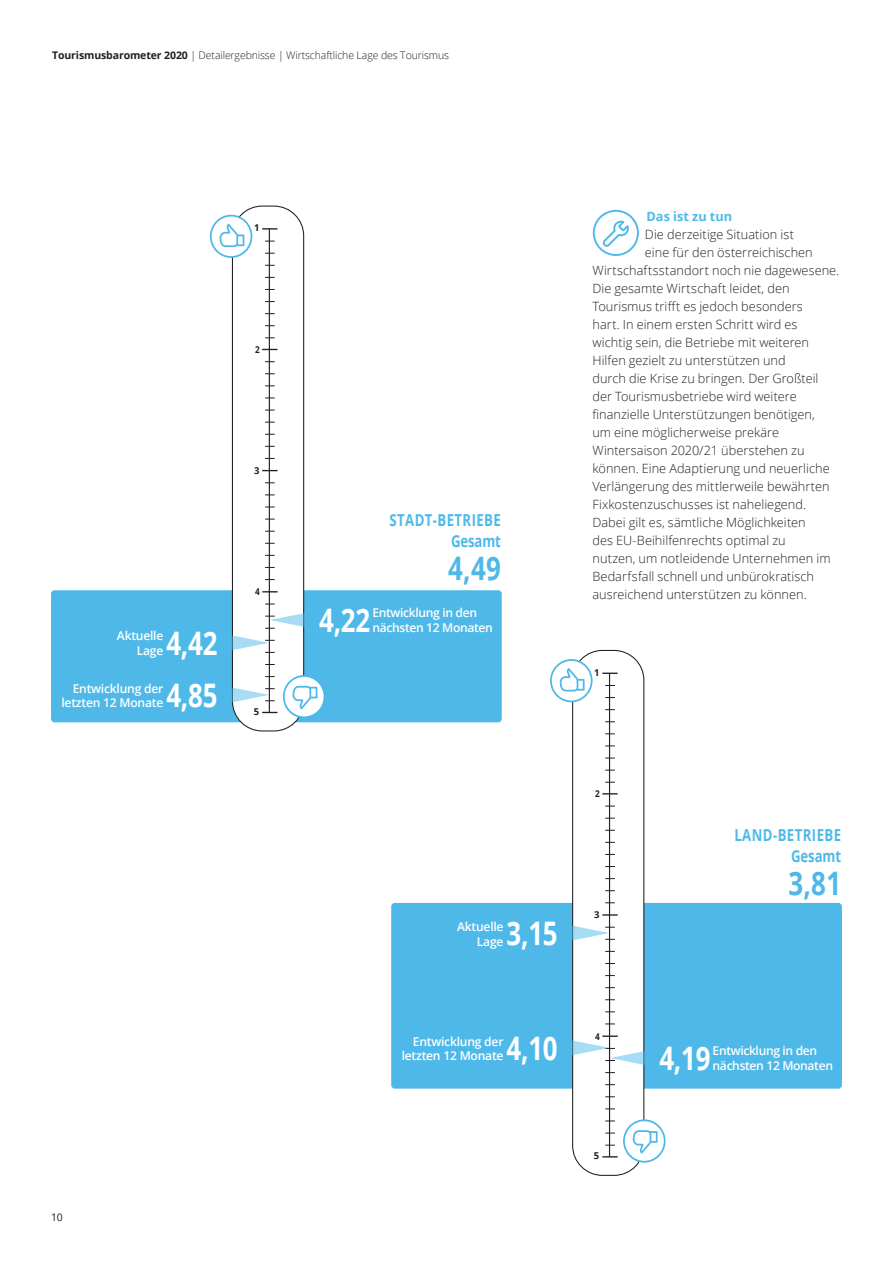
<style>
.page{position:relative;width:893px;height:1263px;background:#fff}
.page>*{position:absolute;margin:0;border:0;box-sizing:border-box;transform-origin:0 0}
.t1{font:700 32.4px "Open Sans";letter-spacing:-.01em;color:#fff;scale:.8 1}
.t2{font:700 32.4px "Open Sans";color:#4eb9e9;scale:.8 1}
.t3{font:700 16.5px/21px "Open Sans";letter-spacing:.03em;color:#4eb9e9;text-align:right;scale:.8 1}
.t4{font:300 12.75px "Open Sans";color:#231f20}
.t5{font:700 12.75px "Open Sans";color:#4eb9e9}
.t6{font:600 12.15px/14.9px "Open Sans";letter-spacing:-.02em;color:#fff;text-align:right}
.t7{font:300 10.5px "Open Sans";letter-spacing:-.01em;color:#231f20}
.t8{font:10.5px "Open Sans";color:#231f20}
.t9{font:700 9.45px "Open Sans";color:#231f20}
.t10{font:700 9.45px "Open Sans";color:#231f20;scale:.87 1}
.s1{font-weight:700}
</style>
<div class="page">
<div style="left:53px;top:592px;width:447px;height:129px;background:#4eb9e9;border-radius:2px"></div>
<div style="left:51px;top:590px;width:451px;height:132px;border:3px solid #4eb9e9;border-radius:2px"></div>
<div style="left:232px;top:206px;width:72px;height:525px;background:#fff;border-radius:30px"></div>
<div style="left:232px;top:206px;width:72px;height:525px;border:1px solid #231f20;border-radius:30px"></div>
<hr style="left:269px;top:229px;width:1px;height:484px;background:#231f20">
<svg style="left:262px;top:712px;width:15px;height:1px"></svg>
<svg style="left:262px;top:591px;width:16px;height:1px"></svg>
<svg style="left:262px;top:470px;width:15px;height:1px"></svg>
<svg style="left:262px;top:349px;width:15px;height:1px"></svg>
<svg style="left:262px;top:228px;width:15px;height:2px"></svg>
<svg style="left:210px;top:215px;width:42px;height:43px"></svg>
<svg style="left:283px;top:675px;width:41px;height:43px"></svg>
<svg style="left:231px;top:683px;width:44px;height:23px"></svg>
<svg style="left:231px;top:604px;width:74px;height:50px"></svg>
<div style="left:393px;top:904px;width:447px;height:183px;background:#4eb9e9;border-radius:2px"></div>
<div style="left:391px;top:903px;width:451px;height:186px;border:3px solid #4eb9e9;border-radius:2px"></div>
<div style="left:573px;top:650px;width:71px;height:525px;background:#fff;border-radius:30px"></div>
<div style="left:572px;top:650px;width:72px;height:526px;border:1px solid #231f20;border-radius:30px"></div>
<hr style="left:609px;top:673px;width:1px;height:484px;background:#231f20">
<svg style="left:602px;top:914px;width:16px;height:2px"></svg>
<svg style="left:602px;top:793px;width:16px;height:1px"></svg>
<svg style="left:602px;top:673px;width:16px;height:1px"></svg>
<svg style="left:550px;top:659px;width:43px;height:43px"></svg>
<svg style="left:602px;top:1119px;width:64px;height:43px"></svg>
<svg style="left:572px;top:922px;width:43px;height:22px"></svg>
<svg style="left:572px;top:1035px;width:73px;height:38px"></svg>
<svg style="left:593px;top:210px;width:46px;height:46px"></svg>
<p class="t7" style="left:52px;top:48px;width:398px"><span class="s1">Tourismusbarometer 2020</span> | Detailergebnisse | Wirtschaftliche Lage des Tourismus</p>
<p class="t9" style="left:254px;top:221px;width:7px">1</p>
<p class="t10" style="left:255px;top:342px;width:7px">2</p>
<p class="t9" style="left:254px;top:464px;width:7px">3</p>
<p class="t6" style="left:117px;top:628px;width:48px">Aktuelle<br>Lage</p>
<h1 class="t1" style="left:166px;top:620px;width:65px">4,42</h1>
<p class="t6" style="left:61px;top:680px;width:103px">Entwicklung der letzten 12 Monate</p>
<h1 class="t1" style="left:166px;top:672px;width:65px">4,85</h1>
<p class="t10" style="left:255px;top:585px;width:7px">4</p>
<p class="t9" style="left:254px;top:705px;width:7px">5</p>
<p class="t8" style="left:51px;top:1210px;width:13px">10</p>
<p class="t3" style="left:389px;top:509px;width:141px">STADT-BETRIEBE<br>Gesamt</p>
<h1 class="t2" style="left:448px;top:546px;width:67px">4,49</h1>
<h1 class="t1" style="left:319px;top:597px;width:65px">4,22</h1>
<p class="t6" style="left:372px;top:605px;width:122px;text-align:left">Entwicklung in den nächsten 12 Monaten</p>
<p class="t5" style="left:646px;top:207px;width:87px">Das ist zu tun</p>
<p class="t4" style="left:645px;top:225px;width:151px">Die derzeitige Situation ist</p>
<p class="t4" style="left:645px;top:243px;width:169px">eine für den österreichischen</p>
<p class="t4" style="left:592px;top:261px;width:248px">Wirtschaftsstandort noch nie dagewesene.</p>
<p class="t4" style="left:592px;top:279px;width:199px">Die gesamte Wirtschaft leidet, den</p>
<p class="t4" style="left:592px;top:297px;width:212px">Tourismus trifft es jedoch besonders</p>
<p class="t4" style="left:592px;top:315px;width:207px">hart. In einem ersten Schritt wird es</p>
<p class="t4" style="left:592px;top:333px;width:218px">wichtig sein, die Betriebe mit weiteren</p>
<p class="t4" style="left:592px;top:351px;width:195px">Hilfen gezielt zu unterstützen und</p>
<p class="t4" style="left:592px;top:369px;width:227px">durch die Krise zu bringen. Der Großteil</p>
<p class="t4" style="left:592px;top:387px;width:206px">der Tourismusbetriebe wird weitere</p>
<p class="t4" style="left:592px;top:405px;width:224px">finanzielle Unterstützungen benötigen,</p>
<p class="t4" style="left:592px;top:423px;width:188px">um eine möglicherweise prekäre</p>
<p class="t4" style="left:592px;top:441px;width:214px">Wintersaison 2020/21 überstehen zu</p>
<p class="t4" style="left:592px;top:459px;width:239px">können. Eine Adaptierung und neuerliche</p>
<p class="t4" style="left:592px;top:477px;width:239px">Verlängerung des mittlerweile bewährten</p>
<p class="t4" style="left:592px;top:495px;width:215px">Fixkostenzuschusses ist naheliegend.</p>
<p class="t4" style="left:592px;top:513px;width:215px">Dabei gilt es, sämtliche Möglichkeiten</p>
<p class="t4" style="left:592px;top:531px;width:195px">des EU-Beihilfenrechts optimal zu</p>
<p class="t4" style="left:592px;top:549px;width:240px">nutzen, um notleidende Unternehmen im</p>
<p class="t4" style="left:592px;top:567px;width:223px">Bedarfsfall schnell und unbürokratisch</p>
<p class="t4" style="left:592px;top:585px;width:216px">ausreichend unterstützen zu können.</p>
<p class="t9" style="left:594px;top:665px;width:7px">1</p>
<p class="t10" style="left:595px;top:787px;width:7px">2</p>
<p class="t6" style="left:457px;top:919px;width:48px">Aktuelle<br>Lage</p>
<h1 class="t1" style="left:507px;top:911px;width:65px">3,15</h1>
<p class="t6" style="left:402px;top:1033px;width:103px">Entwicklung der letzten 12 Monate</p>
<h1 class="t1" style="left:507px;top:1025px;width:65px">4,10</h1>
<p class="t9" style="left:594px;top:908px;width:7px">3</p>
<p class="t10" style="left:595px;top:1029px;width:7px">4</p>
<p class="t9" style="left:594px;top:1149px;width:7px">5</p>
<p class="t3" style="left:734px;top:824px;width:135px">LAND-BETRIEBE<br>Gesamt</p>
<h1 class="t2" style="left:788px;top:860px;width:67px">3,81</h1>
<h1 class="t1" style="left:659px;top:1035px;width:65px">4,19</h1>
<p class="t6" style="left:713px;top:1043px;width:122px;text-align:left">Entwicklung in den nächsten 12 Monaten</p>
</div>
